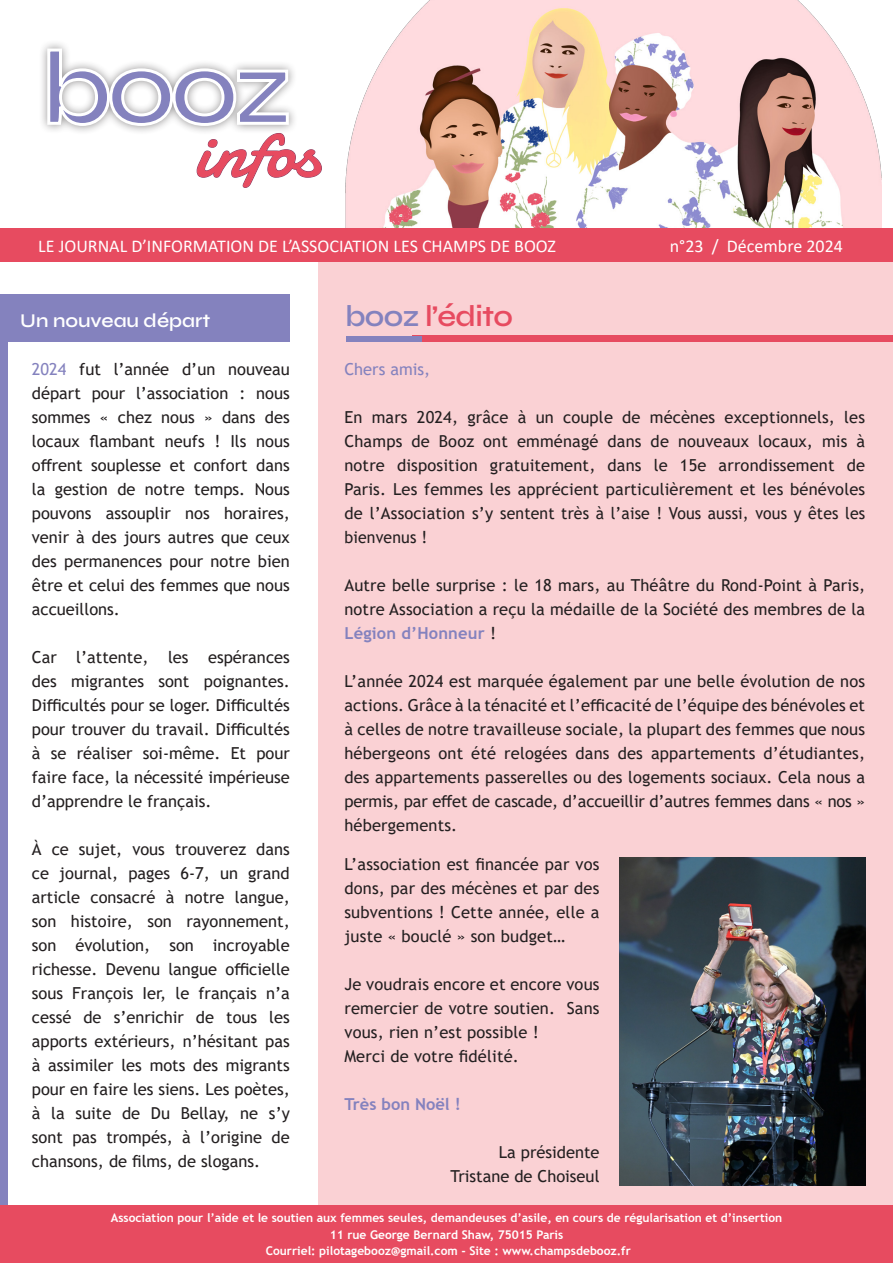
<style>
.page{position:relative;width:893px;height:1263px;background:#fff}
.page>*{position:absolute;margin:0;border:0;box-sizing:border-box;transform-origin:0 0}
.t1{font:600 105px "Syne";color:#8482be}
.t2{font:75px "Damion";color:#e74b60}
.t3{font:600 30px "Syne";letter-spacing:-.025em;color:#e74b60}
.t4{font:600 19.5px "Syne";color:#fff}
.t5{font:18px "Calibri";color:#fff}
.t6{font:16.5px/24px "Trebuchet MS";letter-spacing:.01em;color:#231f20;text-align:justify}
.t7{font:700 16.5px "Trebuchet MS";color:#8482be}
.t8{font:16.5px "Trebuchet MS";color:#8482be}
.t9{font:700 12px/16.5px "Trebuchet MS";color:#fff;text-align:center}
.s1{color:#8482be}
.s2{font-weight:700;color:#8482be}
</style>
<div class="page">
<div style="left:0;top:294px;width:290px;height:48px;background:#8482be"></div>
<div style="left:0;top:294px;width:8px;height:917px;background:#8482be"></div>
<div style="left:319px;top:242px;width:574px;height:964px;background:#fad1d4"></div>
<div style="left:412px;top:336px;width:481px;height:6px;background:#e74b60"></div>
<div style="left:346px;top:336px;width:76px;height:6px;background:#8482be"></div>
<img style="left:620px;top:858px;width:245px;height:328px">
<img style="left:345px;top:0;width:536px;height:228px">
<div style="left:38px;top:39px;width:260px;height:96px;background:#231f20;opacity:.5"></div>
<svg style="left:46px;top:47px;width:245px;height:80px"></svg>
<svg style="left:196px;top:133px;width:126px;height:55px"></svg>
<div style="left:0;top:228px;width:893px;height:34px;background:#e74b60"></div>
<div style="left:0;top:1206px;width:893px;height:57px;background:#e74b60"></div>
<h1 class="t1" style="left:40px;top:24px;width:254px">booz</h1>
<h2 class="t2" style="left:196px;top:101px;width:126px">infos</h2>
<p class="t5" style="left:38px;top:233px;width:519px">LE JOURNAL D’INFORMATION DE L’ASSOCIATION LES CHAMPS DE BOOZ</p>
<p class="t5" style="left:670px;top:233px;width:175px">n°23 / Décembre 2024</p>
<p class="t4" style="left:20px;top:309px;width:192px">Un nouveau départ</p>
<h3 class="t3" style="left:345px;top:298px;width:169px"><span class="s1">booz</span> l’édito</h3>
<p class="t8" style="left:344px;top:358px;width:87px">Chers amis,</p>
<p class="t6" style="left:344px;top:405px;width:522px">En mars 2024, grâce à un couple de mécènes exceptionnels, les Champs de Booz ont emménagé dans de nouveaux locaux, mis à notre disposition gratuitement, dans le 15e arrondissement de Paris. Les femmes les apprécient particulièrement et les bénévoles de l’Association s’y sentent très à l’aise ! Vous aussi, vous y êtes les bienvenus !</p>
<p class="t6" style="left:344px;top:573px;width:522px">Autre belle surprise : le 18 mars, au Théâtre du Rond-Point à Paris, notre Association a reçu la médaille de la Société des membres de la <span class="s2">Légion d’Honneur</span> !</p>
<p class="t6" style="left:344px;top:669px;width:522px">L’année 2024 est marquée également par une belle évolution de nos actions. Grâce à la ténacité et l’efficacité de l’équipe des bénévoles et à celles de notre travailleuse sociale, la plupart des femmes que nous hébergeons ont été relogées dans des appartements d’étudiantes, des appartements passerelles ou des logements sociaux. Cela nous a permis, par effet de cascade, d’accueillir d’autres femmes dans « nos » hébergements.</p>
<p class="t6" style="left:344px;top:852px;width:257px">L’association est financée par vos dons, par des mécènes et par des subventions ! Cette année, elle a juste « bouclé » son budget…</p>
<p class="t6" style="left:344px;top:972px;width:257px;text-align:left">Je voudrais encore et encore vous remercier de votre soutien. Sans vous, rien n’est possible !<br>Merci de votre fidélité.</p>
<p class="t7" style="left:344px;top:1094px;width:118px">Très bon Noël !</p>
<p class="t6" style="left:451px;top:1140px;width:150px;text-align:right">La présidente<br>Tristane de Choiseul</p>
<p class="t6" style="left:32px;top:357px;width:259px"><span class="s1">2024</span> fut l’année d’un nouveau départ pour l’association : nous sommes « chez nous » dans des locaux flambant neufs ! Ils nous offrent souplesse et confort dans la gestion de notre temps. Nous pouvons assouplir nos horaires, venir à des jours autres que ceux des permanences pour notre bien être et celui des femmes que nous accueillons.</p>
<p class="t6" style="left:32px;top:645px;width:259px">Car l’attente, les espérances des migrantes sont poignantes.<br>Difficultés pour se loger. Difficultés pour trouver du travail. Difficultés à se réaliser soi-même. Et pour faire face, la nécessité impérieuse d’apprendre le français.</p>
<p class="t6" style="left:32px;top:837px;width:259px">À ce sujet, vous trouverez dans ce journal, pages 6-7, un grand article consacré à notre langue, son histoire, son rayonnement, son évolution, son incroyable richesse. Devenu langue officielle sous François Ier, le français n’a cessé de s’enrichir de tous les apports extérieurs, n’hésitant pas à assimiler les mots des migrants pour en faire les siens. Les poètes, à la suite de Du Bellay, ne s’y sont pas trompés, à l’origine de chansons, de films, de slogans.</p>
<p class="t9" style="left:111px;top:1210px;width:673px">Association pour l’aide et le soutien aux femmes seules, demandeuses d’asile, en cours de régularisation et d’insertion<br>11 rue George Bernard Shaw, 75015 Paris<br>Courriel: pilotagebooz@gmail.com - Site : www.champsdebooz.fr</p>
</div>
